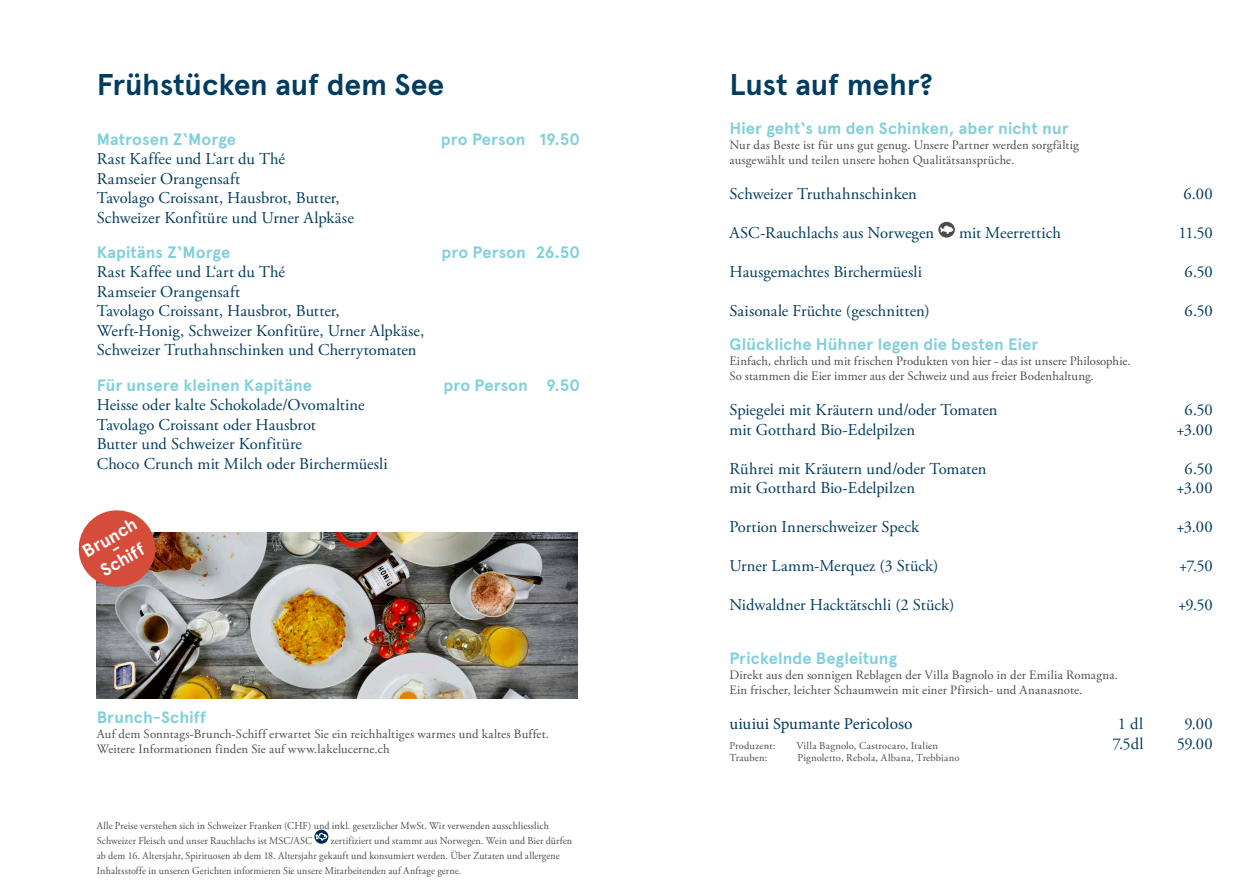
<style>
.page{position:relative;width:1259px;height:893px;background:#fff}
.page>*{position:absolute;margin:0;border:0;box-sizing:border-box;transform-origin:0 0}
._00_Übertitel__20_24{font:700 30px "Apercu Pro";letter-spacing:-.005em;color:#023c5f}
.t1{font:700 18px "Apercu Pro";color:#fff}
._03_Beschrieb_11_13{font:16.5px/19.5px "Adobe Garamond Pro";letter-spacing:.005em;color:#023c5f}
._01_Zwischentitel{font:700 16.5px "Apercu Pro";letter-spacing:.005em;color:#7ed0dc}
._03_Beschrieb_11_13-2{font:16.5px "Minion Pro";color:#023c5f}
._04_Produzent_Traube{font:12.75px/15px "Adobe Garamond Pro";letter-spacing:.01em;color:#4b4c4d}
._04_Produzent_Traube-2{font:10.5px/15px "Adobe Garamond Pro";letter-spacing:.01em;color:#4b4c4d;scale:.96 1}
._04_Produzent_Traube-3{font:10.5px "Adobe Garamond Pro";letter-spacing:.01em;color:#4b4c4d}
._03_Beschrieb_11_13-3{font:10.5px "Adobe Garamond Pro";letter-spacing:.02em;color:#4b4c4d}
</style>
<div class="page">
<svg style="left:938px;top:222px;width:17px;height:16px"></svg>
<svg style="left:314px;top:830px;width:14px;height:14px"></svg>
<svg style="left:315px;top:833px;width:12px;height:8px"></svg>
<img style="left:97px;top:532px;width:480px;height:166px">
<svg style="left:78px;top:510px;width:83px;height:82px"></svg>
<p class="_00_Übertitel__20_24" style="left:97px;top:62px;width:349px">Frühstücken auf dem See</p>
<p class="_01_Zwischentitel" style="left:97px;top:127px;width:141px">Matrosen Z‘Morge</p>
<p class="_01_Zwischentitel" style="left:441px;top:127px;width:141px">pro Person 19.50</p>
<p class="_03_Beschrieb_11_13" style="left:97px;top:150px;width:190px">Rast Kaffee und L‘art du Thé<br>Ramseier Orangensaft</p>
<p class="_03_Beschrieb_11_13" style="left:97px;top:189px;width:244px">Tavolago Croissant, Hausbrot, Butter,</p>
<p class="_03_Beschrieb_11_13" style="left:97px;top:208px;width:259px">Schweizer Konfitüre und Urner Alpkäse</p>
<p class="_01_Zwischentitel" style="left:97px;top:240px;width:135px">Kapitäns Z‘Morge</p>
<p class="_01_Zwischentitel" style="left:441px;top:240px;width:140px">pro Person 26.50</p>
<p class="_03_Beschrieb_11_13" style="left:97px;top:263px;width:190px">Rast Kaffee und L‘art du Thé<br>Ramseier Orangensaft</p>
<p class="_03_Beschrieb_11_13" style="left:97px;top:302px;width:244px">Tavolago Croissant, Hausbrot, Butter,</p>
<p class="_03_Beschrieb_11_13" style="left:97px;top:322px;width:329px">Werft-Honig, Schweizer Konfitüre, Urner Alpkäse,</p>
<p class="_03_Beschrieb_11_13" style="left:97px;top:341px;width:321px">Schweizer Truthahnschinken und Cherrytomaten</p>
<p class="_01_Zwischentitel" style="left:97px;top:372px;width:217px">Für unsere kleinen Kapitäne</p>
<p class="_01_Zwischentitel" style="left:443px;top:372px;width:138px">pro Person 9.50</p>
<p class="_03_Beschrieb_11_13" style="left:97px;top:396px;width:269px">Heisse oder kalte Schokolade/Ovomaltine</p>
<p class="_03_Beschrieb_11_13" style="left:97px;top:415px;width:292px">Tavolago Croissant oder Hausbrot<br>Butter und Schweizer Konfitüre<br>Choco Crunch mit Milch oder Birchermüesli</p>
<p class="t1" style="left:77px;top:541px;width:61px;rotate:-30deg">Brunch</p>
<p class="t1" style="left:95px;top:560px;width:50px;rotate:-30deg">Schiff</p>
<p class="_01_Zwischentitel" style="left:97px;top:705px;width:111px">Brunch-Schiff</p>
<p class="_04_Produzent_Traube" style="left:97px;top:727px;width:454px">Auf dem Sonntags-Brunch-Schiff erwartet Sie ein reichhaltiges warmes und kaltes Buffet.<br>Weitere Informationen finden Sie auf www.lakelucerne.ch</p>
<p class="_04_Produzent_Traube-2" style="left:97px;top:818px;width:472px">Alle Preise verstehen sich in Schweizer Franken (CHF) und inkl. gesetzlicher MwSt. Wir verwenden ausschliesslich<br>Schweizer Fleisch und unser Rauchlachs ist MSC/ASC</p>
<p class="_04_Produzent_Traube-2" style="left:97px;top:833px;width:497px;text-indent:234px">zertifiziert und stammt aus Norwegen. Wein und Bier dürfen ab dem 16. Altersjahr, Spirituosen ab dem 18. Altersjahr gekauft und konsumiert werden. Über Zutaten und allergene<br>Inhaltsstoffe in unseren Gerichten informieren Sie unsere Mitarbeitenden auf Anfrage gerne.</p>
<p class="_00_Übertitel__20_24" style="left:729px;top:62px;width:205px">Lust auf mehr?</p>
<p class="_01_Zwischentitel" style="left:729px;top:116px;width:341px">Hier geht‘s um den Schinken, aber nicht nur</p>
<p class="_04_Produzent_Traube" style="left:729px;top:138px;width:351px">Nur das Beste ist für uns gut genug. Unsere Partner werden sorgfältig</p>
<p class="_04_Produzent_Traube" style="left:729px;top:153px;width:287px">ausgewählt und teilen unsere hohen Qualitätsansprüche.</p>
<p class="_03_Beschrieb_11_13" style="left:729px;top:184px;width:189px">Schweizer Truthahnschinken</p>
<p class="_03_Beschrieb_11_13" style="left:1183px;top:184px;width:31px">6.00</p>
<p class="_03_Beschrieb_11_13" style="left:729px;top:223px;width:206px">ASC-Rauchlachs aus Norwegen</p>
<p class="_03_Beschrieb_11_13" style="left:959px;top:223px;width:103px">mit Meerrettich</p>
<p class="_03_Beschrieb_11_13" style="left:1178px;top:223px;width:36px">11.50</p>
<p class="_03_Beschrieb_11_13" style="left:729px;top:262px;width:194px">Hausgemachtes Birchermüesli</p>
<p class="_03_Beschrieb_11_13" style="left:1184px;top:262px;width:30px">6.50</p>
<p class="_03_Beschrieb_11_13" style="left:729px;top:301px;width:202px">Saisonale Früchte (geschnitten)</p>
<p class="_03_Beschrieb_11_13" style="left:1184px;top:301px;width:30px">6.50</p>
<p class="_01_Zwischentitel" style="left:729px;top:332px;width:310px">Glückliche Hühner legen die besten Eier</p>
<p class="_04_Produzent_Traube" style="left:729px;top:354px;width:403px">Einfach, ehrlich und mit frischen Produkten von hier - das ist unsere Philosophie.<br>So stammen die Eier immer aus der Schweiz und aus freier Bodenhaltung.</p>
<p class="_03_Beschrieb_11_13" style="left:729px;top:401px;width:269px">Spiegelei mit Kräutern und/oder Tomaten</p>
<p class="_03_Beschrieb_11_13" style="left:1184px;top:401px;width:30px">6.50</p>
<p class="_03_Beschrieb_11_13" style="left:729px;top:420px;width:187px">mit Gotthard Bio-Edelpilzen</p>
<p class="_03_Beschrieb_11_13" style="left:1176px;top:420px;width:38px">+3.00</p>
<p class="_03_Beschrieb_11_13" style="left:729px;top:459px;width:258px">Rührei mit Kräutern und/oder Tomaten</p>
<p class="_03_Beschrieb_11_13" style="left:1184px;top:459px;width:30px">6.50</p>
<p class="_03_Beschrieb_11_13" style="left:729px;top:479px;width:187px">mit Gotthard Bio-Edelpilzen</p>
<p class="_03_Beschrieb_11_13" style="left:1176px;top:479px;width:38px">+3.00</p>
<p class="_03_Beschrieb_11_13" style="left:729px;top:518px;width:191px">Portion Innerschweizer Speck</p>
<p class="_03_Beschrieb_11_13" style="left:1176px;top:518px;width:38px">+3.00</p>
<p class="_03_Beschrieb_11_13" style="left:729px;top:557px;width:210px">Urner Lamm-Merquez (3 Stück)</p>
<p class="_03_Beschrieb_11_13" style="left:1179px;top:557px;width:35px">+7.50</p>
<p class="_03_Beschrieb_11_13" style="left:729px;top:596px;width:226px">Nidwaldner Hacktätschli (2 Stück)</p>
<p class="_03_Beschrieb_11_13" style="left:1178px;top:596px;width:36px">+9.50</p>
<p class="_01_Zwischentitel" style="left:729px;top:646px;width:169px">Prickelnde Begleitung</p>
<p class="_04_Produzent_Traube" style="left:729px;top:668px;width:390px">Direkt aus den sonnigen Reblagen der Villa Bagnolo in der Emilia Romagna.<br>Ein frischer, leichter Schaumwein mit einer Pfirsich- und Ananasnote.</p>
<p class="_03_Beschrieb_11_13-2" style="left:729px;top:713px;width:185px">uiuiui Spumante Pericoloso</p>
<p class="_03_Beschrieb_11_13" style="left:1118px;top:715px;width:27px">1 dl</p>
<p class="_03_Beschrieb_11_13" style="left:1184px;top:715px;width:30px">9.00</p>
<p class="_03_Beschrieb_11_13-3" style="left:729px;top:739px;width:48px">Produzent:</p>
<p class="_03_Beschrieb_11_13-3" style="left:796px;top:739px;width:143px">Villa Bagnolo, Castrocaro, Italien</p>
<p class="_03_Beschrieb_11_13" style="left:1112px;top:734px;width:32px">7.5dl</p>
<p class="_03_Beschrieb_11_13" style="left:1176px;top:734px;width:38px">59.00</p>
<p class="_04_Produzent_Traube-3" style="left:729px;top:752px;width:40px">Trauben:</p>
<p class="_04_Produzent_Traube-3" style="left:797px;top:752px;width:163px">Pignoletto, Rebola, Albana, Trebbiano</p>
</div>
